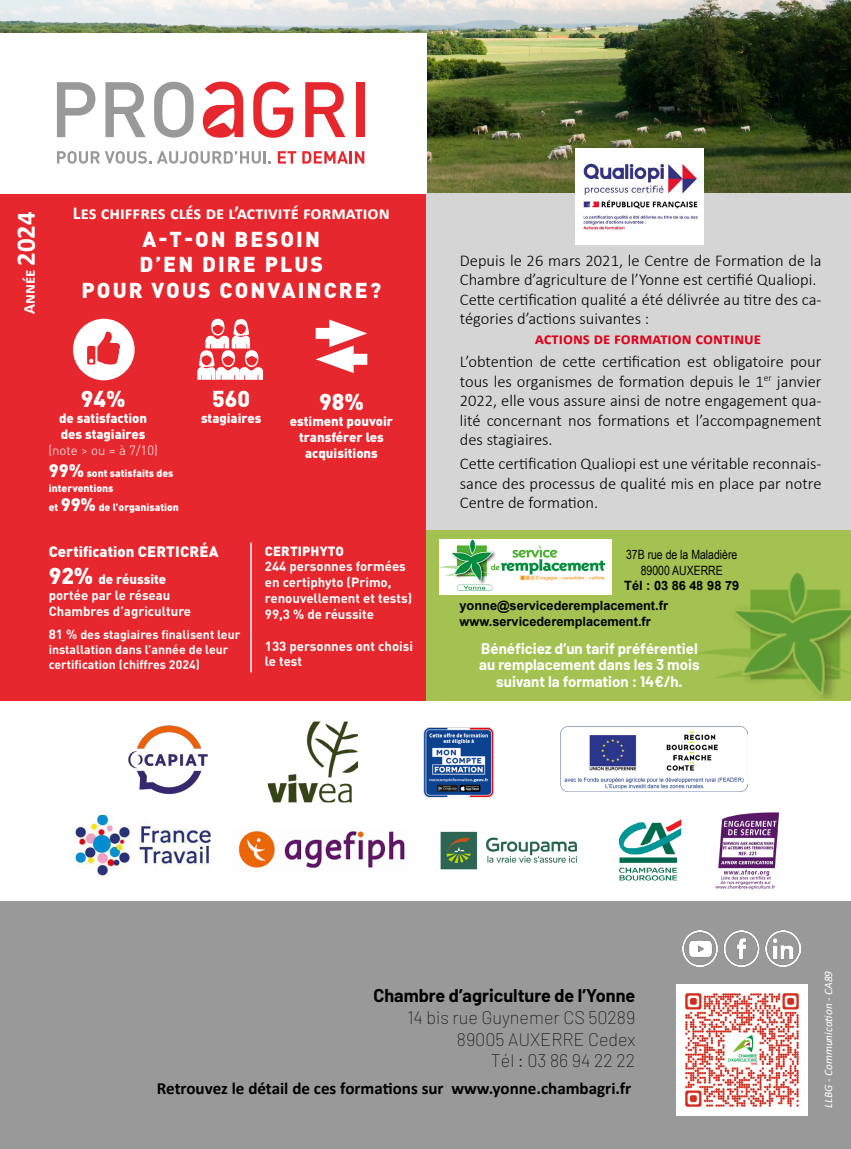
<style>
.page{position:relative;width:851px;height:1149px;background:#fff}
.page>*{position:absolute;margin:0;border:0;box-sizing:border-box;transform-origin:0 0}
.t1{font:900 22.65px "DIN Pro";color:#fff}
.t2{font:900 21.3px/25.5px "DIN Pro";letter-spacing:.1em;color:#fff;text-align:center}
.t3{font:700 18.45px "Calibri";color:#fff}
.t4{font:100 18px/21.6px "Barlow";color:#000;text-align:right}
.t5{font:700 18px "Barlow";color:#000}
.t6{font:700 17.1px "Calibri";color:#000}
.t7{font:300 16.5px/19.5px "Calibri";color:#000;text-align:justify}
.t8{font:700 16.5px "Calibri";color:#df011a}
.t9{font:700 16.5px "Calibri";color:#fff}
.t10{font:700 15px/16.5px "Barlow";color:#fff;text-align:center}
.t11{font:900 15px "DIN Pro";color:#fff}
.t12{font:700 13.2px/15.9px "DIN Pro";color:#fff}
.t13{font:900 13.2px/15.9px "DIN Pro";color:#fff}
.t14{font:300 13.2px "DIN Pro";color:#fff}
.t15{font:700 12.75px/20.4px "Arial";color:#000}
.t16{font:12.75px/15.3px "Arial Narrow";color:#000;text-align:center}
.t17{font:700 12.3px/14.9px "DIN Pro";color:#fff}
.t18{font:italic 11.4px "Calibri";color:#fff}
.t19{font:900 10.5px/15px "DIN Pro";color:#fff}
.s1{font-size:26.7px}
.s2{font-size:18px}
.s3{font-weight:900;font-size:22.65px}
.s4{font-weight:900}
.s5{font-size:13.2px}
</style>
<div class="page">
<img style="left:715px;top:812px;width:65px;height:78px">
<img style="left:0;top:0;width:850px;height:193px">
<div style="left:0;top:193px;width:426px;height:507px;background:#e6272d"></div>
<div style="left:426px;top:193px;width:424px;height:507px;background:#d5d5d5"></div>
<div style="left:0;top:901px;width:850px;height:247px;background:#999"></div>
<img style="left:268px;top:721px;width:90px;height:81px">
<img style="left:128px;top:725px;width:80px;height:70px">
<img style="left:676px;top:984px;width:131px;height:131px">
<div style="left:0;top:33px;width:426px;height:160px;background:#fff"></div>
<svg style="left:253px;top:81px;width:40px;height:57px"></svg>
<svg style="left:57px;top:151px;width:94px;height:13px"></svg>
<svg style="left:157px;top:151px;width:114px;height:13px"></svg>
<svg style="left:278px;top:151px;width:18px;height:12px"></svg>
<svg style="left:302px;top:151px;width:62px;height:12px"></svg>
<svg style="left:57px;top:82px;width:38px;height:55px"></svg>
<svg style="left:105px;top:82px;width:40px;height:55px"></svg>
<svg style="left:154px;top:82px;width:39px;height:55px"></svg>
<svg style="left:305px;top:82px;width:40px;height:55px"></svg>
<div style="left:356px;top:82px;width:8px;height:55px;background:#e6272d"></div>
<svg style="left:203px;top:81px;width:40px;height:57px"></svg>
<svg style="left:197px;top:318px;width:66px;height:62px"></svg>
<svg style="left:73px;top:318px;width:62px;height:62px"></svg>
<img style="left:440px;top:831px;width:137px;height:39px">
<img style="left:618px;top:819px;width:64px;height:62px">
<img style="left:575px;top:148px;width:128px;height:96px">
<img style="left:423px;top:727px;width:71px;height:71px">
<img style="left:73px;top:815px;width:138px;height:62px">
<img style="left:238px;top:831px;width:167px;height:37px">
<img style="left:560px;top:726px;width:187px;height:65px">
<div style="left:426px;top:529px;width:424px;height:171px;background:#a4c251"></div>
<div style="left:439px;top:539px;width:173px;height:55px;background:#fff"></div>
<img style="left:440px;top:539px;width:164px;height:51px">
<img style="left:699px;top:573px;width:151px;height:126px">
<img style="left:682px;top:930px;width:118px;height:35px">
<svg style="left:315px;top:319px;width:52px;height:54px"></svg>
<hr style="left:250px;top:542px;width:2px;height:130px;background:#fff">
<img style="left:726px;top:1033px;width:31px;height:32px">
<p class="t9" style="left:18px;top:314px;width:104px;rotate:-90deg">Année <span class="s1">2024</span></p>
<p class="t3" style="left:73px;top:200px;width:318px">Les chiffres clés de l’activité formation</p>
<p class="t2" style="left:81px;top:225px;width:301px">A-T-ON BESOIN<br>D’EN DIRE PLUS<br>POUR VOUS CONVAINCRE?</p>
<h1 class="t1" style="left:81px;top:383px;width:46px">94%</h1>
<p class="t13" style="left:59px;top:409px;width:90px">de satisfaction des stagiaires</p>
<p class="t14" style="left:48px;top:440px;width:111px">(note &gt; ou = à 7/10)</p>
<p class="t19" style="left:49px;top:464px;width:126px"><span class="s2">99%</span> sont satisfaits des interventions</p>
<p class="t19" style="left:49px;top:499px;width:132px">et <span class="s2">99%</span> de l’organisation</p>
<h1 class="t1" style="left:212px;top:383px;width:39px">560</h1>
<p class="t13" style="left:201px;top:409px;width:62px">stagiaires</p>
<h1 class="t1" style="left:319px;top:386px;width:46px">98%</h1>
<p class="t13" style="left:290px;top:413px;width:105px;text-align:center">estiment pouvoir transférer les acquisitions</p>
<p class="t11" style="left:49px;top:541px;width:171px">Certification CERTICRÉA</p>
<p class="t12" style="left:49px;top:570px;width:144px"><span class="s3">92%</span> <span class="s4">de réussite </span>portée par le réseau<br>Chambres d’agriculture</p>
<p class="t17" style="left:49px;top:627px;width:193px"><span class="s5">81 %</span> des stagiaires finalisent leur installation dans l’année de leur certification (chiffres 2024)</p>
<p class="t13" style="left:265px;top:542px;width:80px">CERTIPHYTO</p>
<p class="t12" style="left:265px;top:558px;width:149px">244 personnes formées en certiphyto (Primo, renouvellement et tests)<br>99,3 % de réussite</p>
<p class="t12" style="left:265px;top:637px;width:150px">133 personnes ont choisi le test</p>
<p class="t7" style="left:460px;top:250px;width:363px;text-align:left">Depuis le 26 mars 2021, le Centre de Formation de la Chambre d’agriculture de l’Yonne est certifié Qualiopi.<br>Cette certification qualité a été délivrée au titre des ca&shy;tégories d’actions suivantes :</p>
<p class="t8" style="left:535px;top:326px;width:227px">actions de formation continue</p>
<p class="t7" style="left:460px;top:352px;width:363px">L’obtention de cette certification est obligatoire pour tous les organismes de formation depuis le 1<sup>er</sup> janvier 2022, elle vous assure ainsi de notre engagement qua&shy;lité concernant nos formations et l’accompagnement des stagiaires.</p>
<p class="t7" style="left:460px;top:453px;width:363px">Cette certification Qualiopi est une véritable reconnais&shy;sance des processus de qualité mis en place par notre Centre de formation.</p>
<p class="t16" style="left:626px;top:546px;width:113px">37B rue de la Maladière<br>89000 AUXERRE</p>
<p class="t15" style="left:459px;top:575px;width:281px;text-indent:165px">Tél : 03 86 48 98 79 yonne@servicederemplacement.fr</p>
<p class="t15" style="left:459px;top:611px;width:193px">www.servicederemplacement.fr</p>
<p class="t10" style="left:479px;top:640px;width:222px">Bénéficiez d’un tarif préférentiel au remplacement dans les 3 mois suivant la formation : 14€/h.</p>
<p class="t5" style="left:373px;top:984px;width:263px">Chambre d’agriculture de l’Yonne</p>
<p class="t4" style="left:407px;top:1005px;width:229px">14 bis rue Guynemer CS 50289<br>89005 AUXERRE Cedex<br>Tél : 03 86 94 22 22</p>
<p class="t6" style="left:157px;top:1076px;width:475px">Retrouvez le détail de ces formations sur www.yonne.chambagri.fr</p>
<p class="t18" style="left:820px;top:1107px;width:138px;rotate:-90deg">LLBG - Communication - CA89</p>
</div>
